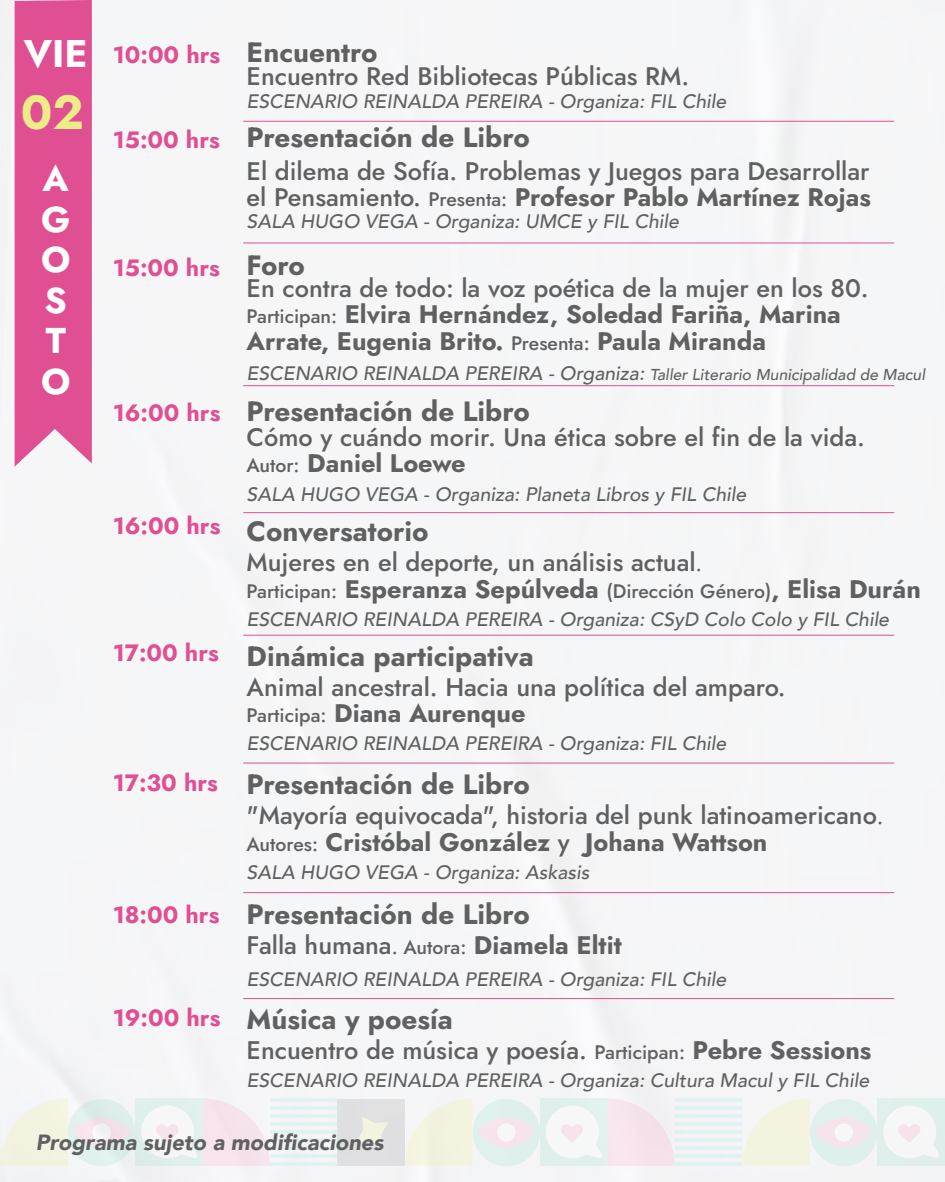
<style>
.page{position:relative;width:945px;height:1182px;background:#fff}
.page>*{position:absolute;margin:0;border:0;box-sizing:border-box;transform-origin:0 0}
.t1{font:700 47.86px "Jost";color:#eded88}
.t2{font:700 38.5px "Jost";color:#fff}
.t3{font:700 35.88px/40.5px "Jost";color:#fff}
.t4{font:700 27.82px "Jost";color:#606060}
.t5{font:500 25.29px/26.2px "Jost";color:#606060}
.t6{font:700 25.29px/26.2px "Jost";color:#606060}
.t7{font:700 23.62px "Jost";color:#e04f91}
.t8{font:italic 900 21.88px "Avenir";color:#606060}
.t9{font:italic 500 19.43px "Avenir";color:#606060}
.t10{font:italic 500 15.75px "Avenir";color:#606060}
.s1{font-size:19.43px}
.s2{font-weight:700}
.s3{font-weight:500}
.s4{font-weight:500;font-size:19.43px}
</style>
<div class="page">
<hr style="left:243px;top:385px;width:651px;height:1px;background:#e04f91">
<hr style="left:243px;top:242px;width:651px;height:1px;background:#e04f91">
<hr style="left:243px;top:121px;width:651px;height:1px;background:#e04f91">
<hr style="left:243px;top:512px;width:651px;height:1px;background:#e04f91">
<hr style="left:243px;top:634px;width:651px;height:1px;background:#e04f91">
<hr style="left:243px;top:762px;width:651px;height:1px;background:#e04f91">
<hr style="left:243px;top:892px;width:651px;height:1px;background:#e04f91">
<hr style="left:243px;top:998px;width:651px;height:1px;background:#e04f91">
<div style="left:15px;top:0;width:77px;height:466px;background:#e04f91"></div>
<div style="left:136px;top:1098px;width:67px;height:67px;background:#deefeb"></div>
<div style="left:337px;top:1098px;width:67px;height:67px;background:#dfe0e1"></div>
<svg style="left:357px;top:1117px;width:31px;height:30px"></svg>
<svg style="left:0;top:1098px;width:131px;height:68px"></svg>
<div style="left:92px;top:1123px;width:19px;height:18px;background:#f2f2f3;border-radius:50%"></div>
<div style="left:878px;top:1098px;width:67px;height:67px;background:#deefec"></div>
<svg style="left:883px;top:1105px;width:56px;height:53px"></svg>
<svg style="left:141px;top:1098px;width:196px;height:67px"></svg>
<div style="left:540px;top:1098px;width:68px;height:67px;background:#dff0ec"></div>
<svg style="left:405px;top:1098px;width:131px;height:68px"></svg>
<div style="left:497px;top:1123px;width:19px;height:18px;background:#f7f7f7;border-radius:50%"></div>
<svg style="left:546px;top:1098px;width:327px;height:68px"></svg>
<h2 class="t2" style="left:24px;top:26px;width:65px">VIE</h2>
<h1 class="t1" style="left:21px;top:77px;width:65px">02</h1>
<h3 class="t3" style="left:41px;top:158px;width:31px">A<br>G<br>O<br>S<br>T<br>O</h3>
<p class="t7" style="left:113px;top:38px;width:109px">10:00 hrs</p>
<p class="t7" style="left:113px;top:123px;width:109px">15:00 hrs</p>
<p class="t7" style="left:113px;top:250px;width:109px">15:00 hrs</p>
<p class="t7" style="left:113px;top:395px;width:109px">16:00 hrs</p>
<p class="t7" style="left:113px;top:508px;width:109px">16:00 hrs</p>
<p class="t7" style="left:113px;top:636px;width:108px">17:00 hrs</p>
<p class="t7" style="left:113px;top:765px;width:107px">17:30 hrs</p>
<p class="t7" style="left:113px;top:897px;width:108px">18:00 hrs</p>
<p class="t7" style="left:113px;top:1000px;width:109px">19:00 hrs</p>
<p class="t4" style="left:247px;top:32px;width:132px">Encuentro</p>
<p class="t5" style="left:247px;top:63px;width:444px">Encuentro Red Bibliotecas Públicas RM.</p>
<p class="t9" style="left:247px;top:89px;width:481px">ESCENARIO REINALDA PEREIRA - Organiza: FIL Chile</p>
<p class="t4" style="left:247px;top:117px;width:285px">Presentación de Libro</p>
<p class="t5" style="left:247px;top:158px;width:626px">El dilema de Sofía. Problemas y Juegos para Desarrollar el Pensamiento. <span class="s1">Presenta:</span> <span class="s2">Profesor Pablo Martínez Rojas</span></p>
<p class="t9" style="left:247px;top:209px;width:434px">SALA HUGO VEGA - Organiza: UMCE y FIL Chile</p>
<p class="t4" style="left:247px;top:245px;width:60px">Foro</p>
<p class="t6" style="left:247px;top:275px;width:624px"><span class="s3">En contra de todo: la voz poética de la mujer en los 80.<br></span><span class="s4">Participan:</span> Elvira Hernández, Soledad Fariña, Marina<br>Arrate, Eugenia Brito. <span class="s4">Presenta:</span> Paula Miranda</p>
<p class="t10" style="left:247px;top:364px;width:680px"><span class="s1">ESCENARIO REINALDA PEREIRA - Organiza:</span> Taller Literario Municipalidad de Macul</p>
<p class="t4" style="left:247px;top:391px;width:285px">Presentación de Libro</p>
<p class="t5" style="left:247px;top:424px;width:620px">Cómo y cuándo morir. Una ética sobre el fin de la vida.<br><span class="s1">Autor:</span> <span class="s2">Daniel Loewe</span></p>
<p class="t9" style="left:247px;top:481px;width:501px">SALA HUGO VEGA - Organiza: Planeta Libros y FIL Chile</p>
<p class="t4" style="left:247px;top:511px;width:184px">Conversatorio</p>
<p class="t5" style="left:247px;top:549px;width:676px">Mujeres en el deporte, un análisis actual<span class="s1">.<br>Participan:</span> <span class="s2">Esperanza Sepúlveda</span> <span class="s1">(Dirección Género)</span><span class="s2">, Elisa Durán</span></p>
<p class="t9" style="left:247px;top:606px;width:644px">ESCENARIO REINALDA PEREIRA - Organiza: CSyD Colo Colo y FIL Chile</p>
<p class="t4" style="left:247px;top:635px;width:289px">Dinámica participativa</p>
<p class="t5" style="left:247px;top:673px;width:541px">Animal ancestral. Hacia una política del amparo.<br><span class="s1">Participa:</span> <span class="s2">Diana Aurenque</span></p>
<p class="t9" style="left:247px;top:730px;width:481px">ESCENARIO REINALDA PEREIRA - Organiza: FIL Chile</p>
<p class="t4" style="left:247px;top:764px;width:285px">Presentación de Libro</p>
<p class="t5" style="left:247px;top:802px;width:638px">"Mayoría equivocada", historia del punk latinoamericano<span class="s1">.<br>Autores:</span> <span class="s2">Cristóbal González</span> y <span class="s2">Johana Wattson</span></p>
<p class="t9" style="left:247px;top:859px;width:344px">SALA HUGO VEGA - Organiza: Askasis</p>
<p class="t4" style="left:247px;top:893px;width:285px">Presentación de Libro</p>
<p class="t6" style="left:247px;top:931px;width:377px"><span class="s3">Falla humana</span><span class="s4">. Autora:</span> Diamela Eltit</p>
<p class="t9" style="left:247px;top:966px;width:481px">ESCENARIO REINALDA PEREIRA - Organiza: FIL Chile</p>
<p class="t4" style="left:247px;top:998px;width:208px">Música y poesía</p>
<p class="t5" style="left:247px;top:1036px;width:626px">Encuentro de música y poesía. <span class="s1">Participan:</span> <span class="s2">Pebre Sessions</span></p>
<p class="t9" style="left:247px;top:1067px;width:624px">ESCENARIO REINALDA PEREIRA - Organiza: Cultura Macul y FIL Chile</p>
<p class="t8" style="left:36px;top:1127px;width:349px">Programa sujeto a modificaciones</p>
</div>
